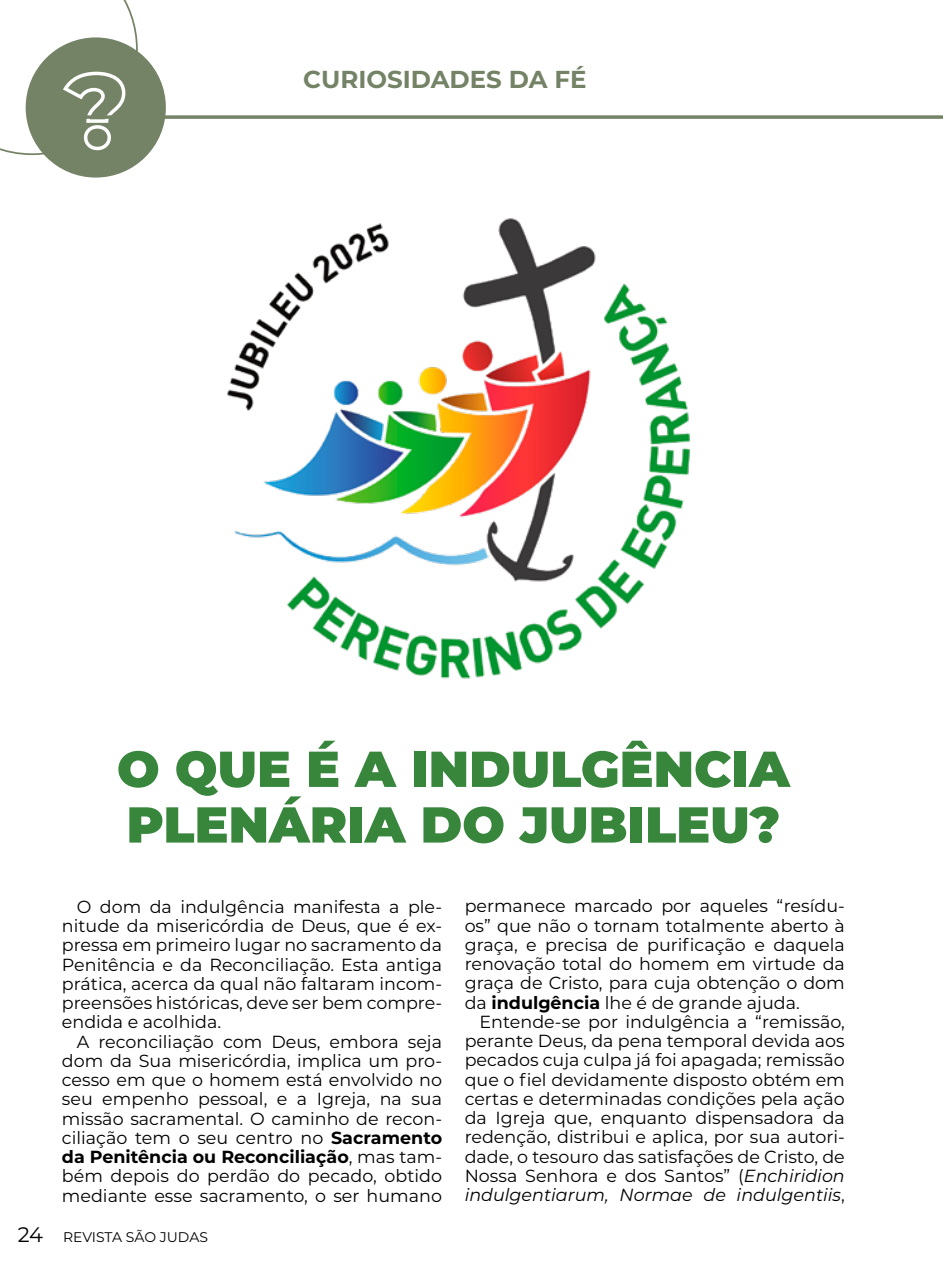
<style>
.page{position:relative;width:943px;height:1265px;background:#fff}
.page>*{position:absolute;margin:0;border:0;box-sizing:border-box;transform-origin:0 0}
.t1{font:900 50.4px/55.6px "Montserrat";color:#37863c}
.t2{font:700 24.5px "Montserrat";color:#748366}
.t3{font:17.5px/19.2px "Montserrat";color:#000;text-align:justify}
.t4{font:14px "Montserrat";letter-spacing:-.005em;color:#000}
.s1{font-weight:700}
.s2{font-size:21px}
.s3{font-style:italic}
</style>
<div class="page">
<div style="left:26px;top:37px;width:140px;height:141px;background:#748366;border-radius:50%"></div>
<svg style="left:0;top:0;width:139px;height:156px"></svg>
<svg style="left:78px;top:115px;width:865px;height:4px;fill:#748366"></svg>
<img style="left:227px;top:218px;width:463px;height:461px">
<h2 class="t2" style="left:303px;top:62px;width:285px">CURIOSIDADES DA FÉ</h2>
<h1 class="t1" style="left:117px;top:738px;width:674px">O QUE É A INDULGÊNCIA<br>PLENÁRIA DO JUBILEU?</h1>
<p class="t3" style="left:62px;top:896px;width:382px;text-indent:15px">O dom da indulgência manifesta a ple&shy;nitude da misericórdia de Deus, que é ex&shy;pressa em primeiro lugar no sacramento da Penitência e da Reconciliação. Esta antiga prática, acerca da qual não faltaram incom&shy;preensões históricas, deve ser bem compre&shy;endida e acolhida.</p>
<p class="t3" style="left:62px;top:1031px;width:382px;text-indent:15px">A reconciliação com Deus, embora seja dom da Sua misericórdia, implica um pro&shy;cesso em que o homem está envolvido no seu empenho pessoal, e a Igreja, na sua missão sacramental. O caminho de recon&shy;ciliação tem o seu centro no <span class="s1">Sacramento da Penitência ou Reconciliação</span>, mas tam&shy;bém depois do perdão do pecado, obtido mediante esse sacramento, o ser humano</p>
<p class="t4" style="left:18px;top:1227px;width:192px"><span class="s2">24</span> REVISTA SÃO JUDAS</p>
<p class="t3" style="left:464px;top:896px;width:382px">permanece marcado por aqueles “resídu&shy;os” que não o tornam totalmente aberto à graça, e precisa de purificação e daquela renovação total do homem em virtude da graça de Cristo, para cuja obtenção o dom da <span class="s1">indulgência</span> lhe é de grande ajuda.</p>
<p class="t3" style="left:464px;top:1011px;width:382px;text-indent:15px">Entende-se por indulgência a “remissão, perante Deus, da pena temporal devida aos pecados cuja culpa já foi apagada; remissão que o fiel devidamente disposto obtém em certas e determinadas condições pela ação da Igreja que, enquanto dispensadora da redenção, distribui e aplica, por sua autori&shy;dade, o tesouro das satisfações de Cristo, de Nossa Senhora e dos Santos” (<span class="s3">Enchiridion indulgentiarum, Normae de indulgentiis</span>,</p>
</div>
